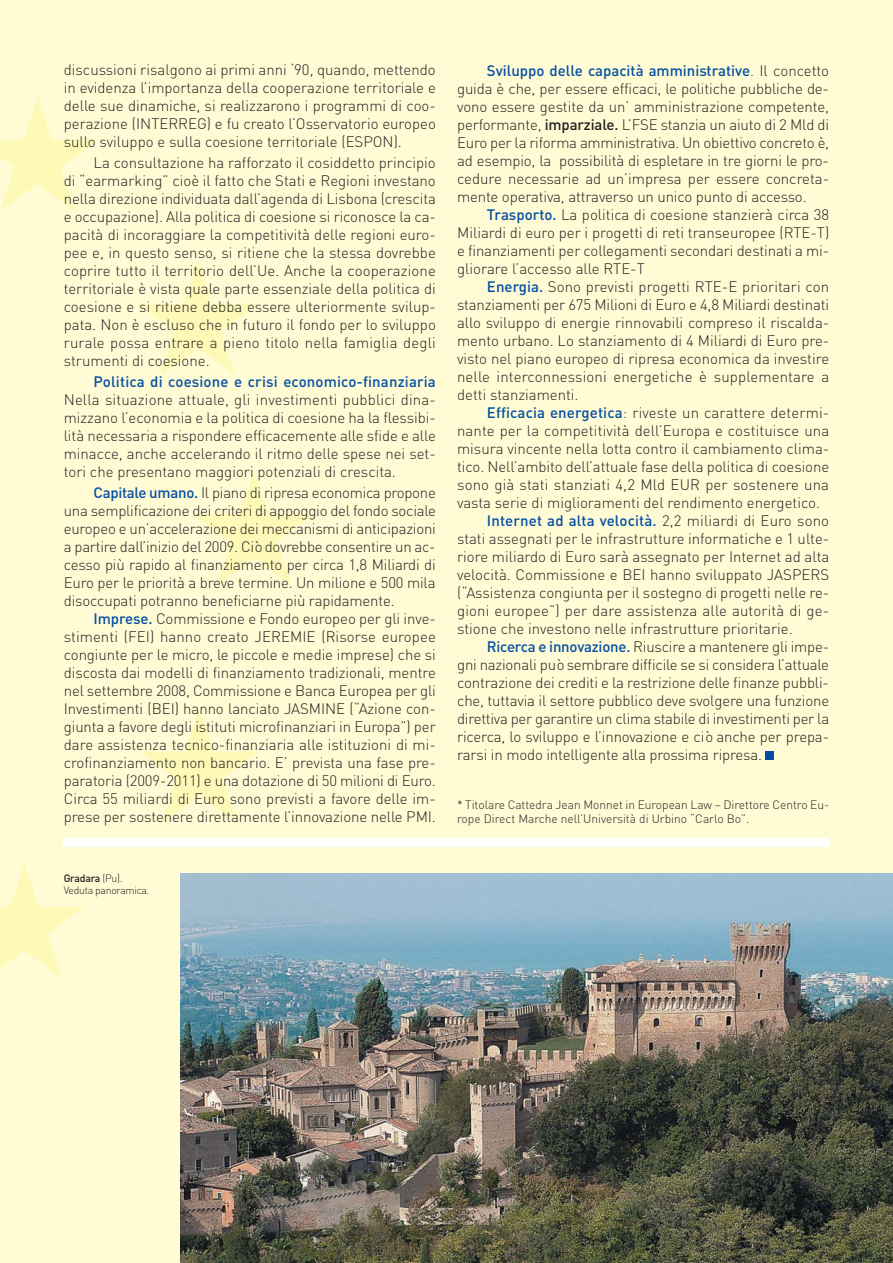
<style>
.page{position:relative;width:893px;height:1263px;background:#fffcd5}
.page>*{position:absolute;margin:0;border:0;box-sizing:border-box;transform-origin:0 0}
.t1{font:300 15px/18px "DIN";letter-spacing:-.005em;color:#231f20;text-align:justify}
.t2{font:500 15px "DIN";letter-spacing:.01em;color:#034ea2}
.t3{font:300 12px/13.5px "DIN";color:#231f20}
.t4{font:300 10.5px/12px "DIN";letter-spacing:-.03em;color:#231f20}
.s1{font-weight:500;color:#034ea2}
.s2{font-weight:500}
.s3{color:#034ea2}
.s4{font-weight:300;color:#231f20}
</style>
<div class="page">
<svg style="left:0;top:863px;width:84px;height:115px"></svg>
<svg style="left:140px;top:708px;width:119px;height:115px"></svg>
<svg style="left:194px;top:471px;width:120px;height:114px"></svg>
<svg style="left:138px;top:261px;width:120px;height:114px"></svg>
<svg style="left:0;top:96px;width:98px;height:115px"></svg>
<div style="left:766px;top:751px;width:8px;height:9px;background:#034ea2"></div>
<img style="left:181px;top:873px;width:712px;height:390px">
<div style="left:64px;top:839px;width:765px;height:8px;background:#fff"></div>
<p class="t1" style="left:64px;top:63px;width:374px">discussioni risalgono ai primi anni ‘90, quando, mettendo in evidenza l’importanza della cooperazione territoriale e delle sue dinamiche, si realizzarono i programmi di coo&shy;perazione (INTERREG) e fu creato l’Osservatorio europeo sullo sviluppo e sulla coesione territoriale (ESPON).</p>
<p class="t1" style="left:64px;top:156px;width:374px;text-indent:30px">La consultazione ha rafforzato il cosiddetto principio di “earmarking” cioè il fatto che Stati e Regioni investano nella direzione individuata dall’agenda di Lisbona (crescita e occupazione). Alla politica di coesione si riconosce la ca&shy;pacità di incoraggiare la competitività delle regioni euro&shy;pee e, in questo senso, si ritiene che la stessa dovrebbe coprire tutto il territorio dell’Ue. Anche la cooperazione territoriale è vista quale parte essenziale della politica di coesione e si ritiene debba essere ulteriormente svilup&shy;pata. Non è escluso che in futuro il fondo per lo sviluppo rurale possa entrare a pieno titolo nella famiglia degli strumenti di coesione.</p>
<p class="t2" style="left:94px;top:377px;width:344px">Politica di coesione e crisi economico-finanziaria</p>
<p class="t1" style="left:64px;top:393px;width:374px">Nella situazione attuale, gli investimenti pubblici dina&shy;mizzano l’economia e la politica di coesione ha la flessibi&shy;lità necessaria a rispondere efficacemente alle sfide e alle minacce, anche accelerando il ritmo delle spese nei set&shy;tori che presentano maggiori potenziali di crescita.</p>
<p class="t1" style="left:64px;top:486px;width:374px;text-indent:30px"><span class="s1">Capitale umano.</span> Il piano di ripresa economica propone una semplificazione dei criteri di appoggio del fondo sociale europeo e un’accelerazione dei meccanismi di anticipazioni a partire dall’inizio del 2009. Ciò dovrebbe consentire un ac&shy;cesso più rapido al finanziamento per circa 1,8 Miliardi di Euro per le priorità a breve termine. Un milione e 500 mila disoccupati potranno beneficiarne più rapidamente.</p>
<p class="t1" style="left:64px;top:612px;width:374px;text-indent:30px"><span class="s1">Imprese.</span> Commissione e Fondo europeo per gli inve&shy;stimenti (FEI) hanno creato JEREMIE (Risorse europee congiunte per le micro, le piccole e medie imprese) che si discosta dai modelli di finanziamento tradizionali, mentre nel settembre 2008, Commissione e Banca Europea per gli Investimenti (BEI) hanno lanciato JASMINE (“Azione con&shy;giunta a favore degli istituti microfinanziari in Europa”) per dare assistenza tecnico-finanziaria alle istituzioni di mi&shy;crofinanziamento non bancario. E’ prevista una fase pre&shy;paratoria (2009-2011) e una dotazione di 50 milioni di Euro.<br>Circa 55 miliardi di Euro sono previsti a favore delle im&shy;prese per sostenere direttamente l’innovazione nelle PMI.</p>
<p class="t4" style="left:64px;top:873px;width:87px"><span class="s2">Gradara</span> (Pu).<br>Veduta panoramica.</p>
<p class="t1" style="left:457px;top:63px;width:374px;text-indent:30px"><span class="s1">Sviluppo delle capacità amministrative</span><span class="s3">.</span> Il concetto guida è che, per essere efficaci, le politiche pubbliche de&shy;vono essere gestite da un’ amministrazione competente, performante, <span class="s2">imparziale.</span> L’FSE stanzia un aiuto di 2 Mld di Euro per la riforma amministrativa. Un obiettivo concreto è, ad esempio, la possibilità di espletare in tre giorni le pro&shy;cedure necessarie ad un’impresa per essere concreta&shy;mente operativa, attraverso un unico punto di accesso.</p>
<p class="t1" style="left:457px;top:207px;width:374px;text-indent:30px"><span class="s1">Trasporto.</span> La politica di coesione stanzierà circa 38<br>Miliardi di euro per i progetti di reti transeuropee (RTE-T) e finanziamenti per collegamenti secondari destinati a mi&shy;gliorare l’accesso alle RTE-T</p>
<p class="t1" style="left:457px;top:279px;width:374px;text-indent:30px"><span class="s1">Energia.</span> Sono previsti progetti RTE-E prioritari con stanziamenti per 675 Milioni di Euro e 4,8 Miliardi destinati allo sviluppo di energie rinnovabili compreso il riscalda&shy;mento urbano. Lo stanziamento di 4 Miliardi di Euro pre&shy;visto nel piano europeo di ripresa economica da investire nelle interconnessioni energetiche è supplementare a detti stanziamenti.</p>
<p class="t1" style="left:487px;top:405px;width:344px"><span class="s1">Efficacia energetica</span><span class="s3">:</span> riveste un carattere determi-</p>
<p class="t1" style="left:457px;top:423px;width:374px">nante per la competitività dell’Europa e costituisce una</p>
<p class="t1" style="left:457px;top:441px;width:374px">misura vincente nella lotta contro il cambiamento clima-</p>
<p class="t1" style="left:457px;top:459px;width:374px">tico. Nell’ambito dell’attuale fase della politica di coesione</p>
<p class="t1" style="left:457px;top:477px;width:374px">sono già stati stanziati 4,2 Mld EUR per sostenere una</p>
<p class="t1" style="left:457px;top:495px;width:364px">vasta serie di miglioramenti del rendimento energetico.</p>
<p class="t2" style="left:487px;top:515px;width:344px">Internet ad alta velocità. <span class="s4">2,2 miliardi di Euro sono</span></p>
<p class="t1" style="left:457px;top:531px;width:374px">stati assegnati per le infrastrutture informatiche e 1 ulte-</p>
<p class="t1" style="left:457px;top:549px;width:374px">riore miliardo di Euro sarà assegnato per Internet ad alta</p>
<p class="t1" style="left:457px;top:567px;width:374px">velocità. Commissione e BEI hanno sviluppato JASPERS</p>
<p class="t1" style="left:457px;top:585px;width:374px">(“Assistenza congiunta per il sostegno di progetti nelle re-</p>
<p class="t1" style="left:457px;top:603px;width:374px">gioni europee”) per dare assistenza alle autorità di ge-</p>
<p class="t1" style="left:457px;top:621px;width:337px">stione che investono nelle infrastrutture prioritarie.</p>
<p class="t1" style="left:487px;top:639px;width:344px"><span class="s1">Ricerca e innovazione.</span> Riuscire a mantenere gli impe-</p>
<p class="t1" style="left:457px;top:657px;width:373px">gni nazionali può sembrare difficile se si considera l’attuale</p>
<p class="t1" style="left:457px;top:675px;width:373px">contrazione dei crediti e la restrizione delle finanze pubbli-</p>
<p class="t1" style="left:457px;top:693px;width:374px">che, tuttavia il settore pubblico deve svolgere una funzione</p>
<p class="t1" style="left:457px;top:711px;width:374px">direttiva per garantire un clima stabile di investimenti per la</p>
<p class="t1" style="left:457px;top:729px;width:373px">ricerca, lo sviluppo e l’innovazione e ciò anche per prepa-</p>
<p class="t1" style="left:457px;top:747px;width:307px">rarsi in modo intelligente alla prossima ripresa.</p>
<p class="t3" style="left:457px;top:800px;width:374px">* Titolare Cattedra Jean Monnet in European Law – Direttore Centro Eu&shy;rope Direct Marche nell’Università di Urbino “Carlo Bo”.</p>
</div>
